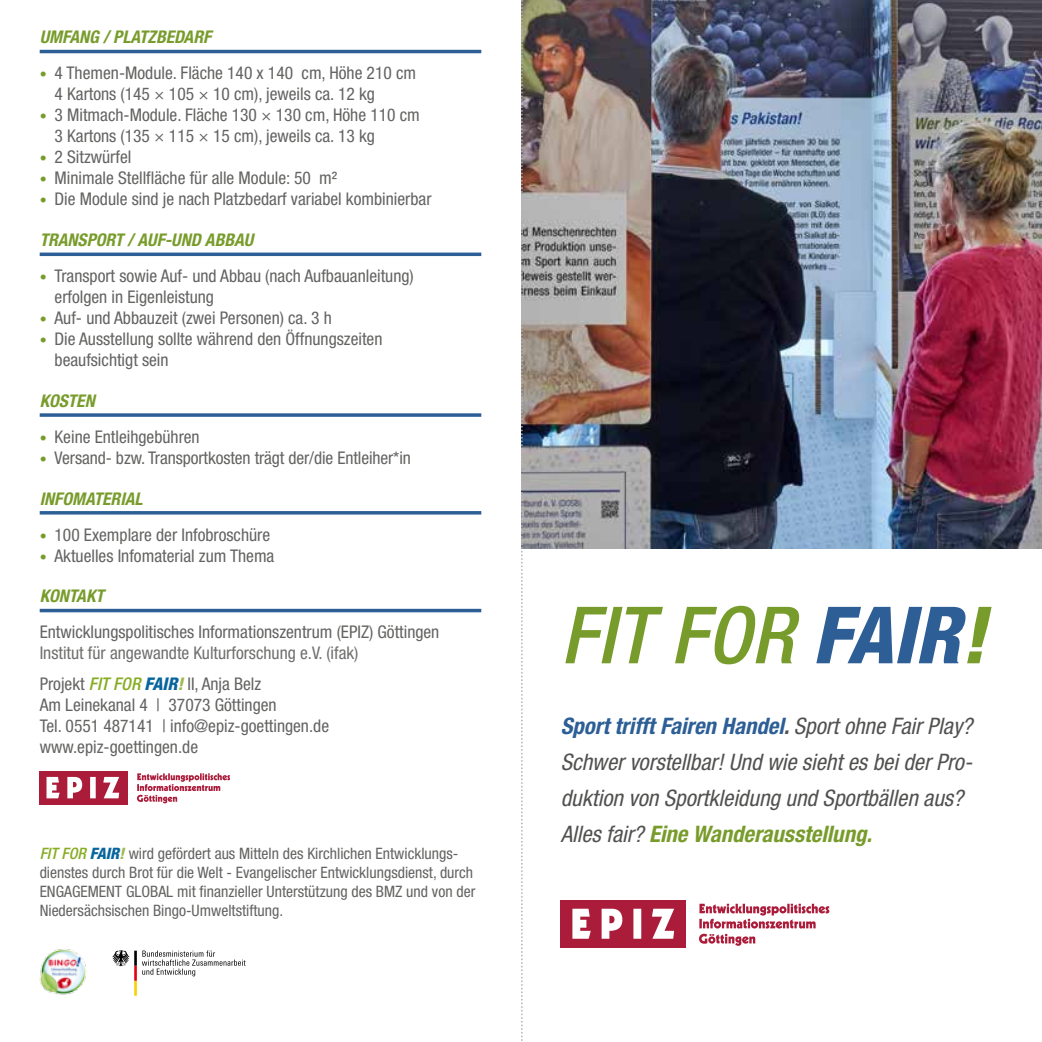
<style>
.page{position:relative;width:1042px;height:1042px;background:#fff}
.page>*{position:absolute;margin:0;border:0;box-sizing:border-box;transform-origin:0 0}
.t1{font:italic 500 condensed 78.92px "Helvetica Neue";color:#789c2b}
.t2{font:italic condensed 22.75px/36.2px "Helvetica Neue";color:#515150}
.t3{font:condensed 17.5px/21px "Helvetica Neue";color:#636362}
.t4{font:condensed 17.5px/31px "Helvetica Neue";color:#6f6f6e}
.t5{font:italic 700 condensed 17.5px "Helvetica Neue";color:#789c2b}
.t6{font:condensed 15.75px/18.9px "Helvetica Neue";color:#636362}
.s1{font-size:14px;color:#789c2b}
.s2{color:#636362}
.s3{font-weight:500;font-style:italic;color:#87ac22}
.s4{font-weight:800;font-style:italic;color:#07659e}
.s5{font-weight:800;font-style:italic;color:#9fb94b}
.s6{font-weight:800;color:#2d5f96}
.s7{font-weight:800}
.s8{font-weight:700;color:#2d5f96}
.s9{font-weight:700}
.s10{font-weight:700;color:#789c2b}
</style>
<div class="page">
<img style="left:523px;top:0;width:519px;height:548px">
<svg style="left:699px;top:904px;width:130px;height:42px"></svg>
<div style="left:561px;top:900px;width:125px;height:47px;background:#ab1b3a"></div>
<svg style="left:572px;top:909px;width:102px;height:30px"></svg>
<svg style="left:137px;top:773px;width:93px;height:30px"></svg>
<div style="left:40px;top:771px;width:88px;height:33px;background:#ab1b3a"></div>
<svg style="left:47px;top:777px;width:72px;height:21px"></svg>
<svg style="left:112px;top:950px;width:134px;height:45px"></svg>
<img style="left:40px;top:949px;width:46px;height:46px">
<hr style="left:40px;top:50px;width:441px;height:3px;background:#2d5f96">
<svg style="left:40px;top:252px;width:441px;height:4px;background:#4a75a4"></svg>
<svg style="left:40px;top:413px;width:441px;height:4px;background:#4672a2"></svg>
<hr style="left:40px;top:511px;width:441px;height:3px;background:#2d5f96">
<hr style="left:40px;top:609px;width:441px;height:3px;background:#2d5f96">
<svg style="left:521px;top:0;width:2px;height:1041px"></svg>
<p class="t5" style="left:40px;top:27px;width:173px">UMFANG / PLATZBEDARF</p>
<p class="t3" style="left:55px;top:62px;width:363px;text-indent:-15px"><span class="s1">•</span> 4 Themen-Module. Fläche 140 x 140 cm, Höhe 210 cm<br>4 Kartons (145 × 105 × 10 cm), jeweils ca. 12 kg</p>
<p class="t3" style="left:55px;top:104px;width:367px;text-indent:-15px"><span class="s1">•</span> 3 Mitmach-Module. Fläche 130 × 130 cm, Höhe 110 cm<br>3 Kartons (135 × 115 × 15 cm), jeweils ca. 13 kg</p>
<p class="t3" style="left:40px;top:146px;width:93px"><span class="s1">•</span> 2 Sitzwürfel</p>
<p class="t3" style="left:40px;top:167px;width:299px"><span class="s1">•</span> Minimale Stellfläche für alle Module: 50 m²</p>
<p class="t3" style="left:40px;top:188px;width:393px"><span class="s1">•</span> Die Module sind je nach Platzbedarf variabel kombinierbar</p>
<p class="t5" style="left:40px;top:229px;width:215px">TRANSPORT / AUF-UND ABBAU</p>
<p class="t3" style="left:55px;top:265px;width:361px;text-indent:-15px"><span class="s1">•</span> Transport sowie Auf- und Abbau (nach Aufbauanleitung) erfolgen in Eigenleistung</p>
<p class="t3" style="left:40px;top:307px;width:294px"><span class="s1">•</span> Auf- und Abbauzeit (zwei Personen) ca. 3 h</p>
<p class="t3" style="left:55px;top:328px;width:329px;text-indent:-15px"><span class="s1">•</span> Die Ausstellung sollte während den Öffnungszeiten beaufsichtigt sein</p>
<p class="t5" style="left:40px;top:390px;width:57px">KOSTEN</p>
<p class="t3" style="left:40px;top:426px;width:162px"><span class="s1">•</span> Keine Entleihgebühren</p>
<p class="t3" style="left:40px;top:447px;width:373px"><span class="s1">•</span> Versand- bzw. Transportkosten trägt der/die Entleiher*in</p>
<p class="t5" style="left:40px;top:488px;width:105px">INFOMATERIAL</p>
<p class="t3" style="left:40px;top:524px;width:232px"><span class="s1">•</span> 100 Exemplare der Infobroschüre</p>
<p class="t3" style="left:40px;top:545px;width:236px"><span class="s1">•</span> Aktuelles Infomaterial zum Thema</p>
<p class="t5" style="left:40px;top:585px;width:66px">KONTAKT</p>
<p class="t3" style="left:40px;top:621px;width:401px">Entwicklungspolitisches Informationszentrum (EPIZ) Göttingen</p>
<p class="t4" style="left:40px;top:637px;width:320px">Institut für angewandte Kulturforschung e.V. (ifak)<br><span class="s2">Projekt</span> <span class="s3">FIT FOR</span> <span class="s4">FAIR</span><span class="s5">!</span> <span class="s2">II, Anja Belz</span></p>
<p class="t3" style="left:40px;top:694px;width:291px">Am Leinekanal 4 | 37073 Göttingen<br>Tel. 0551 487141 | info@epiz-goettingen.de www.epiz-goettingen.de</p>
<p class="t6" style="left:40px;top:844px;width:437px"><span class="s3">FIT FOR</span> <span class="s4">FAIR</span><span class="s5">!</span> wird gefördert aus Mitteln des Kirchlichen Entwicklungs&shy;dienstes durch Brot für die Welt - Evangelischer Entwicklungsdienst, durch ENGAGEMENT GLOBAL mit finanzieller Unterstützung des BMZ und von der Niedersächsischen Bingo-Umweltstiftung.</p>
<h1 class="t1" style="left:561px;top:588px;width:427px">FIT FOR <span class="s6">FAIR</span><span class="s7">!</span></h1>
<h2 class="t2" style="left:561px;top:707px;width:413px"><span class="s8">Sport trifft Fairen Handel</span><span class="s9">.</span> Sport ohne Fair Play?<br>Schwer vorstellbar! Und wie sieht es bei der Pro&shy;duktion von Sportkleidung und Sportbällen aus?<br>Alles fair? <span class="s10">Eine Wanderausstellung.</span></h2>
</div>
